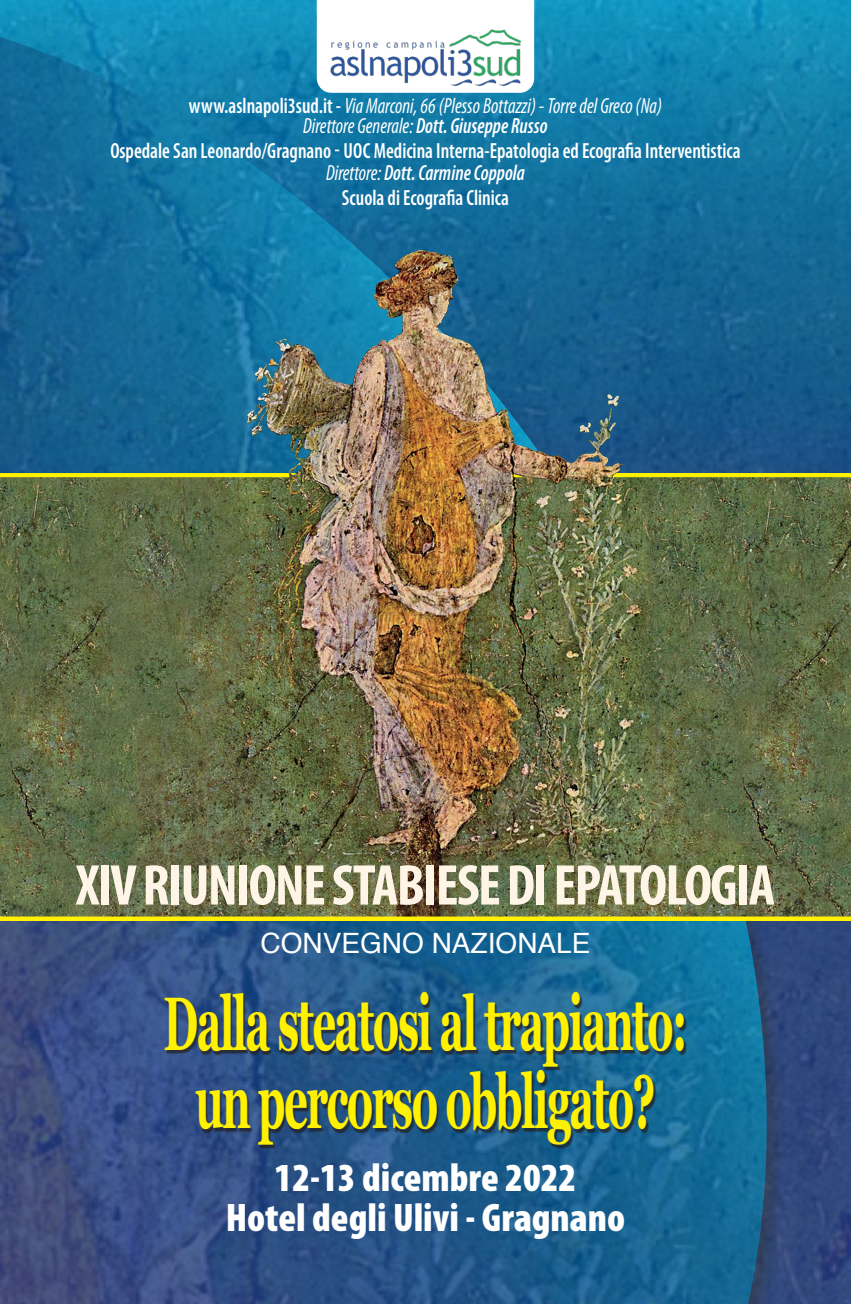
<style>
.page{position:relative;width:851px;height:1304px;background:#fff}
.page>*{position:absolute;margin:0;border:0;box-sizing:border-box;transform-origin:0 0}
.t1{font:700 76px/78px "Georgia";letter-spacing:-.04em;color:#fff101;text-align:center;scale:.55 1}
.t2{font:700 condensed 58px "Myriad Pro";letter-spacing:-.03em;color:#fef5e7}
.t3{font:900 condensed 40px/40px "Myriad Pro";color:#fff;text-align:center}
.t4{font:28px "Helvetica";color:#fff}
.t5{font:600 condensed 22px/22.4px "Myriad Pro";color:#fff;text-align:center;scale:.9 1}
.t6{font:italic condensed 22px/20.4px "Myriad Pro";color:#fff;text-align:center;scale:.9 1}
.s1{font-weight:600;font-style:normal}
.s2{font-weight:600}
.s3{font-weight:400;font-style:italic}
.s4{font-style:italic}
</style>
<div class="page">
<img style="left:0;top:0;width:850px;height:1304px">
<svg style="left:317px;top:0;width:217px;height:93px"></svg>
<img style="left:328px;top:28px;width:194px;height:60px">
<div style="left:166px;top:994px;width:521px;height:155px;background:#231f20;opacity:.75"></div>
<img style="left:0;top:473px;width:850px;height:5px">
<svg style="left:0;top:916px;width:850px;height:4px;background:#ebdf0a"></svg>
<img style="left:254px;top:256px;width:150px;height:145px">
<p class="t6" style="left:189px;top:96px;width:527px"><span class="s1">www.aslnapoli3sud.it -</span> Via Marconi, 66 (Plesso Bottazzi) - Torre del Greco (Na)<br>Direttore Generale: <span class="s2">Dott. Giuseppe Russo</span></p>
<p class="t5" style="left:110px;top:140px;width:701px">Ospedale San Leonardo/Gragnano - UOC Medicina Interna-Epatologia ed Ecografia Interventistica<br><span class="s3">Direttore:</span> <span class="s4">Dott. Carmine Coppola</span></p>
<p class="t5" style="left:342px;top:187px;width:187px">Scuola di Ecografia Clinica</p>
<h2 class="t2" style="left:76px;top:853px;width:700px">XIV RIUNIONE STABIESE DI EPATOLOGIA</h2>
<p class="t4" style="left:260px;top:921px;width:331px">CONVEGNO NAZIONALE</p>
<h1 class="t1" style="left:163px;top:981px;width:953px">Dalla steatosi al trapianto: un percorso obbligato?</h1>
<h3 class="t3" style="left:226px;top:1158px;width:401px">12-13 dicembre 2022<br>Hotel degli Ulivi - Gragnano</h3>
</div>
